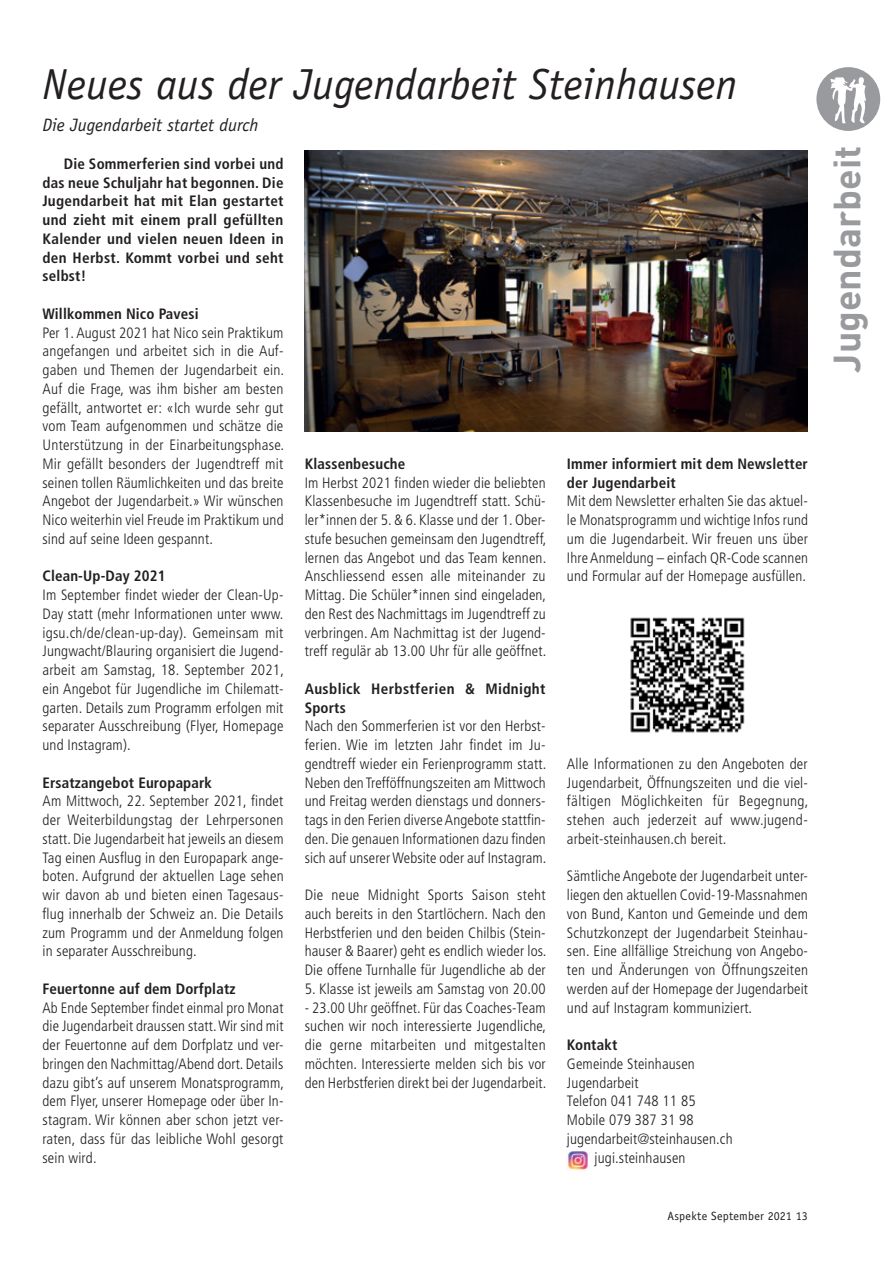
<style>
.page{position:relative;width:893px;height:1263px;background:#fff}
.page>*{position:absolute;margin:0;border:0;box-sizing:border-box;transform-origin:0 0}
._01-Titel{font:italic 43.5px "Officina Sans";color:#231f20}
.t1{font:700 37.5px "DIN";color:#989a9d}
._02-Untertitel{font:italic 18px "Officina Sans";color:#231f20}
._04-Grundtext{font:300 condensed 15px/18.8px "Frutiger";letter-spacing:.01em;color:#231f20;text-align:justify}
._04-Grundtext_bold{font:700 condensed 15px/18.8px "Frutiger";letter-spacing:.01em;color:#231f20}
._03-Lead{font:700 condensed 15px/18.8px "Frutiger";letter-spacing:.02em;color:#231f20;text-align:justify}
.t2{font:12px "Officina Sans";letter-spacing:.015em;color:#231f20}
</style>
<div class="page">
<div style="left:816px;top:67px;width:64px;height:64px;background:#989a9d;border-radius:50%"></div>
<svg style="left:830px;top:77px;width:36px;height:47px"></svg>
<img style="left:305px;top:150px;width:503px;height:281px">
<img style="left:630px;top:617px;width:115px;height:116px">
<img style="left:567px;top:1150px;width:21px;height:20px">
<p class="_01-Titel" style="left:43px;top:59px;width:696px">Neues aus der Jugendarbeit Steinhausen</p>
<p class="_02-Untertitel" style="left:43px;top:115px;width:217px">Die Jugendarbeit startet durch</p>
<p class="_03-Lead" style="left:43px;top:154px;width:243px;text-indent:21px">Die Sommerferien sind vorbei und das neue Schuljahr hat begonnen. Die Jugendarbeit hat mit Elan gestartet und zieht mit einem prall gefüllten Kalender und vielen neuen Ideen in den Herbst. Kommt vorbei und seht selbst!</p>
<p class="_04-Grundtext_bold" style="left:43px;top:304px;width:158px">Willkommen Nico Pavesi</p>
<p class="_04-Grundtext" style="left:43px;top:323px;width:243px">Per 1. August 2021 hat Nico sein Praktikum angefangen und arbeitet sich in die Auf&shy;gaben und Themen der Jugendarbeit ein.<br>Auf die Frage, was ihm bisher am besten gefällt, antwortet er: «Ich wurde sehr gut vom Team aufgenommen und schätze die Unterstützung in der Einarbeitungsphase.<br>Mir gefällt besonders der Jugendtreff mit seinen tollen Räumlichkeiten und das breite Angebot der Jugendarbeit.» Wir wünschen Nico weiterhin viel Freude im Praktikum und sind auf seine Ideen gespannt.</p>
<p class="_04-Grundtext_bold" style="left:43px;top:567px;width:125px">Clean-Up-Day 2021</p>
<p class="_04-Grundtext" style="left:43px;top:586px;width:243px">Im September findet wieder der Clean-Up-Day statt (mehr Informationen unter www. igsu.ch/de/clean-up-day). Gemeinsam mit Jungwacht/Blauring organisiert die Jugend&shy;arbeit am Samstag, 18. September 2021, ein Angebot für Jugendliche im Chilematt&shy;garten. Details zum Programm erfolgen mit separater Ausschreibung (Flyer, Homepage und Instagram).</p>
<p class="_04-Grundtext_bold" style="left:43px;top:773px;width:171px">Ersatzangebot Europapark</p>
<p class="_04-Grundtext" style="left:43px;top:792px;width:243px">Am Mittwoch, 22. September 2021, findet der Weiterbildungstag der Lehrpersonen statt. Die Jugendarbeit hat jeweils an diesem Tag einen Ausflug in den Europapark ange&shy;boten. Aufgrund der aktuellen Lage sehen wir davon ab und bieten einen Tagesaus&shy;flug innerhalb der Schweiz an. Die Details zum Programm und der Anmeldung folgen in separater Ausschreibung.</p>
<p class="_04-Grundtext_bold" style="left:43px;top:979px;width:195px">Feuertonne auf dem Dorfplatz</p>
<p class="_04-Grundtext" style="left:43px;top:998px;width:243px">Ab Ende September findet einmal pro Monat die Jugendarbeit draussen statt. Wir sind mit der Feuertonne auf dem Dorfplatz und ver&shy;bringen den Nachmittag/Abend dort. Details dazu gibt’s auf unserem Monatsprogramm, dem Flyer, unserer Homepage oder über In&shy;stagram. Wir können aber schon jetzt ver&shy;raten, dass für das leibliche Wohl gesorgt sein wird.</p>
<p class="_04-Grundtext_bold" style="left:305px;top:454px;width:102px">Klassenbesuche</p>
<p class="_04-Grundtext" style="left:305px;top:473px;width:243px">Im Herbst 2021 finden wieder die beliebten Klassenbesuche im Jugendtreff statt. Schü&shy;ler*innen der 5. &amp; 6. Klasse und der 1. Ober&shy;stufe besuchen gemeinsam den Jugendtreff, lernen das Angebot und das Team kennen.<br>Anschliessend essen alle miteinander zu Mittag. Die Schüler*innen sind eingeladen, den Rest des Nachmittags im Jugendtreff zu verbringen. Am Nachmittag ist der Jugend&shy;treff regulär ab 13.00 Uhr für alle geöffnet.</p>
<p class="_04-Grundtext_bold" style="left:305px;top:679px;width:242px">Ausblick Herbstferien &amp; Midnight<br>Sports</p>
<p class="_04-Grundtext" style="left:305px;top:717px;width:243px">Nach den Sommerferien ist vor den Herbst&shy;ferien. Wie im letzten Jahr findet im Ju&shy;gendtreff wieder ein Ferienprogramm statt.<br>Neben den Trefföffnungszeiten am Mittwoch und Freitag werden dienstags und donners&shy;tags in den Ferien diverse Angebote stattfin&shy;den. Die genauen Informationen dazu finden sich auf unserer Website oder auf Instagram.</p>
<p class="_04-Grundtext" style="left:305px;top:886px;width:243px">Die neue Midnight Sports Saison steht auch bereits in den Startlöchern. Nach den Herbstferien und den beiden Chilbis (Stein&shy;hauser &amp; Baarer) geht es endlich wieder los.<br>Die offene Turnhalle für Jugendliche ab der</p>
<p class="_04-Grundtext" style="left:305px;top:979px;width:242px">5. Klasse ist jeweils am Samstag von 20.00</p>
<p class="_04-Grundtext" style="left:305px;top:998px;width:243px">- 23.00 Uhr geöffnet. Für das Coaches-Team</p>
<p class="_04-Grundtext" style="left:305px;top:1017px;width:243px">suchen wir noch interessierte Jugendliche, die gerne mitarbeiten und mitgestalten möchten. Interessierte melden sich bis vor den Herbstferien direkt bei der Jugendarbeit.</p>
<p class="_04-Grundtext_bold" style="left:567px;top:454px;width:242px">Immer informiert mit dem Newsletter der Jugendarbeit</p>
<p class="_04-Grundtext" style="left:567px;top:492px;width:243px">Mit dem Newsletter erhalten Sie das aktuel&shy;le Monatsprogramm und wichtige Infos rund um die Jugendarbeit. Wir freuen uns über Ihre Anmeldung – einfach QR-Code scannen und Formular auf der Homepage ausfüllen.</p>
<p class="_04-Grundtext" style="left:567px;top:754px;width:243px">Alle Informationen zu den Angeboten der Jugendarbeit, Öffnungszeiten und die viel&shy;fältigen Möglichkeiten für Begegnung, stehen auch jederzeit auf www.jugend&shy;arbeit-steinhausen.ch bereit.</p>
<p class="_04-Grundtext" style="left:567px;top:867px;width:243px">Sämtliche Angebote der Jugendarbeit unter&shy;liegen den aktuellen Covid-19-Massnahmen von Bund, Kanton und Gemeinde und dem Schutzkonzept der Jugendarbeit Steinhau&shy;sen. Eine allfällige Streichung von Angebo&shy;ten und Änderungen von Öffnungszeiten werden auf der Homepage der Jugendarbeit und auf Instagram kommuniziert.</p>
<p class="_04-Grundtext_bold" style="left:567px;top:1035px;width:52px">Kontakt</p>
<p class="_04-Grundtext" style="left:567px;top:1054px;width:129px">Gemeinde Steinhausen</p>
<p class="_04-Grundtext" style="left:567px;top:1073px;width:73px">Jugendarbeit</p>
<p class="_04-Grundtext" style="left:567px;top:1092px;width:130px">Telefon 041 748 11 85</p>
<p class="_04-Grundtext" style="left:567px;top:1111px;width:128px">Mobile 079 387 31 98</p>
<p class="_04-Grundtext" style="left:567px;top:1129px;width:167px">jugendarbeit@steinhausen.ch</p>
<p class="_04-Grundtext" style="left:595px;top:1148px;width:92px">jugi.steinhausen</p>
<p class="t2" style="left:667px;top:1209px;width:142px">Aspekte September 2021 13</p>
<p class="t1" style="left:822px;top:372px;width:228px;rotate:-90deg">Jugendarbeit</p>
</div>
